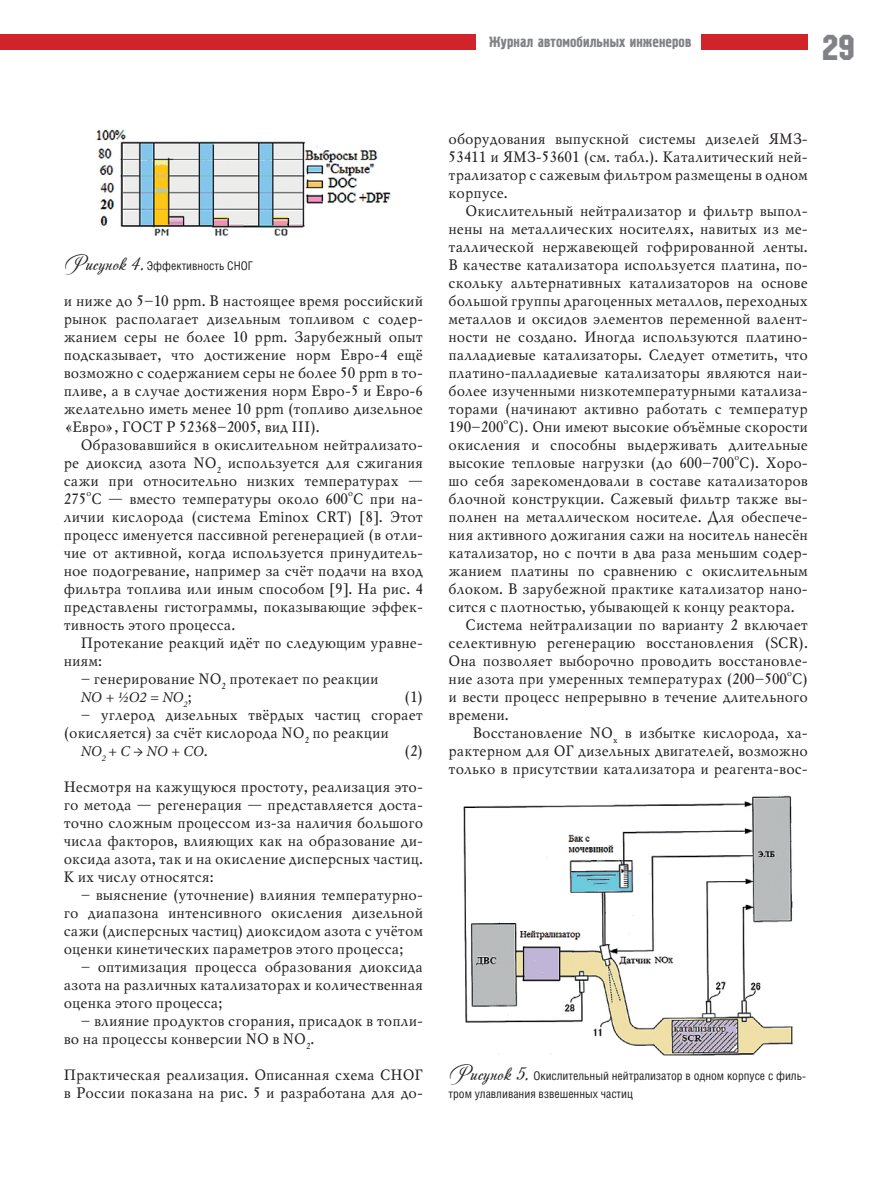
<style>
.page{position:relative;width:893px;height:1191px;background:#fff}
.page>*{position:absolute;margin:0;border:0;box-sizing:border-box;transform-origin:0 0}
.t1{font:36px "Machine C";color:#808285}
.t2{font:15px/18px "Mysl C";color:#231f20;text-align:justify}
.t3{font:15px "Pollock 1 C";color:#808285}
.t4{font:italic 15px "Minion Pro";letter-spacing:-.005em;color:#231f20}
.t5{font:12px/18px "Helios Cond C";color:#231f20}
.t6{font:8.7px "Mysl C";color:#231f20}
.s1{font-family:"Andantinoscript";font-size:21px}
.s2{font-family:"Mysl C";font-style:normal}
</style>
<div class="page">
<div style="left:0;top:34px;width:475px;height:16px;background:#d1232a"></div>
<div style="left:702px;top:34px;width:106px;height:16px;background:#d1232a"></div>
<img style="left:96px;top:129px;width:295px;height:107px">
<img style="left:463px;top:795px;width:330px;height:261px">
<p class="t3" style="left:489px;top:34px;width:204px">Журнал автомобильных инженеров</p>
<h1 class="t1" style="left:822px;top:27px;width:34px">29</h1>
<p class="t5" style="left:64px;top:257px;width:191px"><span class="s1">Рисунок 4.</span> Эффективность СНОГ</p>
<p class="t2" style="left:64px;top:292px;width:361px">и ниже до 5–10 ppm. В настоящее время российский рынок располагает дизельным топливом с содер&shy;жанием серы не более 10 ppm. Зарубежный опыт подсказывает, что достижение норм Евро-4 ещё возможно с содержанием серы не более 50 ppm в то&shy;пливе, а в случае достижения норм Евро-5 и Евро-6 желательно иметь менее 10 ppm (топливо дизельное «Евро», ГОСТ Р 52368–2005, вид III).</p>
<p class="t2" style="left:64px;top:436px;width:361px;text-indent:17px">Образовавшийся в окислительном нейтрализато&shy;ре диоксид азота NO<sub>2</sub> используется для сжигания сажи при относительно низких температурах — 275 C — вместо температуры около 600 C при на-</p>
<p class="t6" style="left:86px;top:488px;width:6px">о</p>
<p class="t6" style="left:348px;top:488px;width:6px">о</p>
<p class="t2" style="left:64px;top:508px;width:361px">личии кислорода (система Eminox CRT) [8]. Этот процесс именуется пассивной регенерацией (в отли&shy;чие от активной, когда используется принудитель&shy;ное подогревание, например за счёт подачи на вход фильтра топлива или иным способом [9]. На рис. 4 представлены гистограммы, показывающие эффек&shy;тивность этого процесса.</p>
<p class="t2" style="left:64px;top:634px;width:361px;text-indent:17px">Протекание реакций идёт по следующим уравне&shy;ниям:</p>
<p class="t2" style="left:81px;top:670px;width:299px">– генерирование NO<sub>2</sub> протекает по реакции</p>
<p class="t4" style="left:81px;top:687px;width:112px">NO + ½O2 = NO<sub>2</sub><span class="s2">;</span></p>
<p class="t2" style="left:405px;top:688px;width:20px">(1)</p>
<p class="t2" style="left:64px;top:706px;width:361px;text-indent:17px">– углерод дизельных твёрдых частиц сгорает (окисляется) за счёт кислорода NO<sub>2</sub> по реакции</p>
<p class="t4" style="left:81px;top:741px;width:128px">NO<sub>2</sub> + C → NO + CO<span class="s2">.</span></p>
<p class="t2" style="left:405px;top:742px;width:20px">(2)</p>
<p class="t2" style="left:64px;top:778px;width:361px">Несмотря на кажущуюся простоту, реализация это&shy;го метода — регенерация — представляется доста&shy;точно сложным процессом из-за наличия большого числа факторов, влияющих как на образование ди&shy;оксида азота, так и на окисление дисперсных частиц.<br>К их числу относятся:</p>
<p class="t2" style="left:64px;top:886px;width:361px;text-indent:17px">– выяснение (уточнение) влияния температурно&shy;го диапазона интенсивного окисления дизельной сажи (дисперсных частиц) диоксидом азота с учётом оценки кинетических параметров этого процесса;</p>
<p class="t2" style="left:64px;top:958px;width:361px;text-indent:17px">– оптимизация процесса образования диоксида азота на различных катализаторах и количественная оценка этого процесса;</p>
<p class="t2" style="left:64px;top:1012px;width:361px;text-indent:17px">– влияние продуктов сгорания, присадок в топли&shy;во на процессы конверсии NO в NO<sub>2</sub>.</p>
<p class="t2" style="left:64px;top:1066px;width:361px">Практическая реализация. Описанная схема СНОГ в России показана на рис. 5 и разработана для до-</p>
<p class="t2" style="left:449px;top:130px;width:361px">оборудования выпускной системы дизелей ЯМЗ-53411 и ЯМЗ-53601 (см. табл.). Каталитический ней&shy;трализатор с сажевым фильтром размещены в одном корпусе.</p>
<p class="t2" style="left:449px;top:202px;width:361px;text-indent:17px">Окислительный нейтрализатор и фильтр выпол&shy;нены на металлических носителях, навитых из ме&shy;таллической нержавеющей гофрированной ленты.<br>В качестве катализатора используется платина, по&shy;скольку альтернативных катализаторов на основе большой группы драгоценных металлов, переходных металлов и оксидов элементов переменной валент&shy;ности не создано. Иногда используются платино&shy;палладиевые катализаторы. Следует отметить, что платино-палладиевые катализаторы являются наи&shy;более изученными низкотемпературными катализа&shy;торами (начинают активно работать с температур 190–200 С). Они имеют высокие объёмные скорости</p>
<p class="t6" style="left:504px;top:416px;width:6px">о</p>
<p class="t2" style="left:449px;top:436px;width:361px">окисления и способны выдерживать длительные высокие тепловые нагрузки (до 600–700 С). Хоро-</p>
<p class="t6" style="left:734px;top:452px;width:6px">о</p>
<p class="t2" style="left:449px;top:472px;width:361px">шо себя зарекомендовали в составе катализаторов</p>
<p class="t2" style="left:449px;top:490px;width:361px">блочной конструкции. Сажевый фильтр также вы-</p>
<p class="t2" style="left:449px;top:508px;width:361px">полнен на металлическом носителе. Для обеспече-</p>
<p class="t2" style="left:449px;top:526px;width:361px">ния активного дожигания сажи на носитель нанесён</p>
<p class="t2" style="left:449px;top:544px;width:361px">катализатор, но с почти в два раза меньшим содер-</p>
<p class="t2" style="left:449px;top:562px;width:361px">жанием платины по сравнению с окислительным</p>
<p class="t2" style="left:449px;top:580px;width:361px">блоком. В зарубежной практике катализатор нано-</p>
<p class="t2" style="left:449px;top:598px;width:348px">сится с плотностью, убывающей к концу реактора.</p>
<p class="t2" style="left:466px;top:616px;width:344px">Система нейтрализации по варианту 2 включает</p>
<p class="t2" style="left:449px;top:634px;width:361px">селективную регенерацию восстановления (SCR).</p>
<p class="t2" style="left:449px;top:652px;width:361px">Она позволяет выборочно проводить восстановле-</p>
<p class="t2" style="left:449px;top:670px;width:361px">ние азота при умеренных температурах (200–500 С)</p>
<p class="t6" style="left:787px;top:668px;width:6px">о</p>
<p class="t2" style="left:449px;top:688px;width:361px">и вести процесс непрерывно в течение длительного времени.</p>
<p class="t2" style="left:449px;top:724px;width:361px;text-indent:24px">Восстановление NO<sub>х</sub> в избытке кислорода, ха&shy;рактерном для ОГ дизельных двигателей, возможно только в присутствии катализатора и реагента-вос-</p>
<p class="t5" style="left:449px;top:1067px;width:359px"><span class="s1">Рисунок 5.</span> Окислительный нейтрализатор в одном корпусе с филь&shy;тром улавливания взвешенных частиц</p>
</div>
